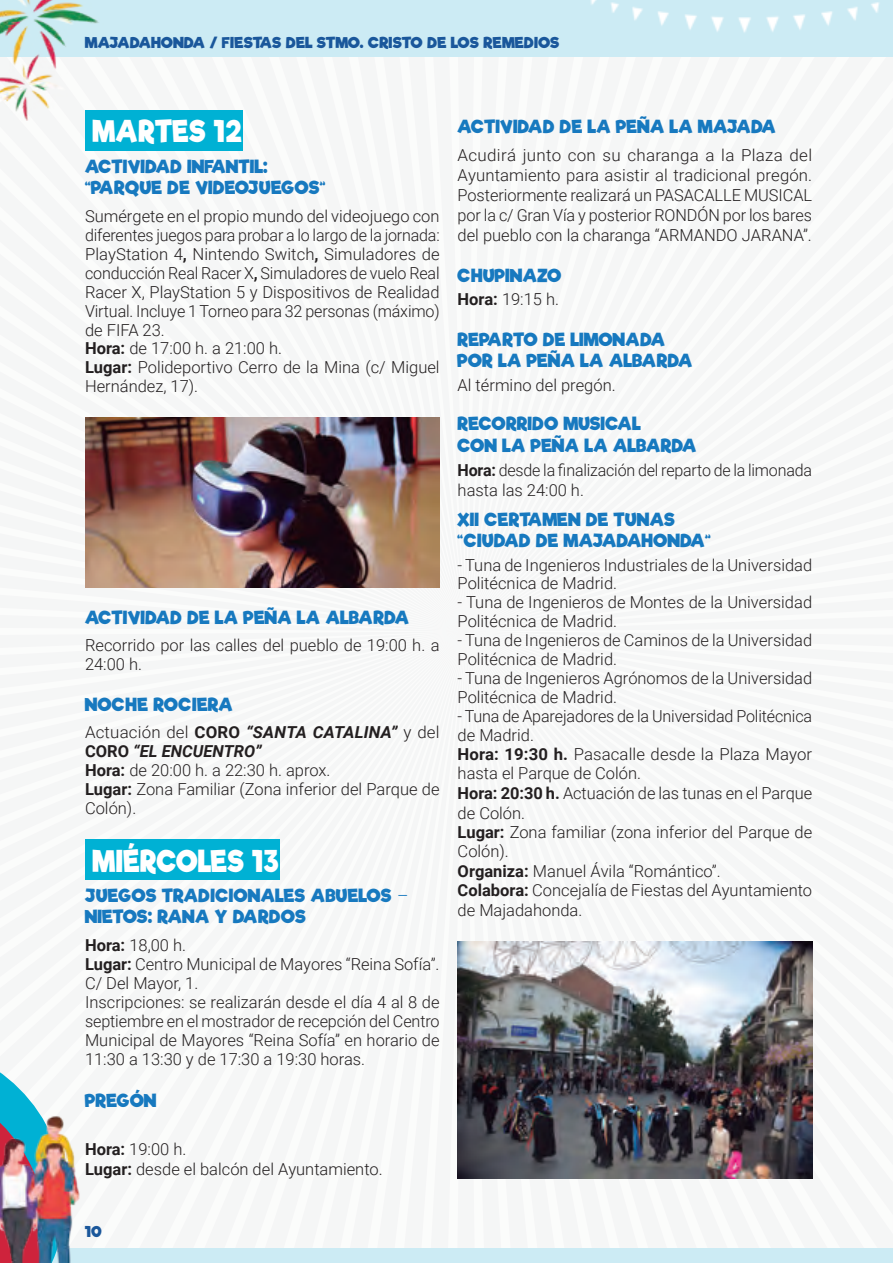
<style>
.page{position:relative;width:893px;height:1263px;background:#f5f6f6}
.page>*{position:absolute;margin:0;border:0;box-sizing:border-box;transform-origin:0 0}
.t1{font:30px "Riffic";color:#fff;scale:.9 1}
.t2{font:18px/21.6px "Riffic";color:#1779bf}
.t3{font:300 16.5px/18.9px "Roboto";color:#231f20}
.t4{font:15px "Riffic";color:#1a579b}
.s1{font-weight:700}
.s2{font-weight:700;font-style:italic}
.s3{font-family:"Roboto";font-weight:300}
</style>
<div class="page">
<img style="left:0;top:0;width:116px;height:145px">
<img style="left:0;top:1108px;width:85px;height:155px">
<div style="left:85px;top:111px;width:157px;height:40px;background:#00b1d4"></div>
<div style="left:85px;top:840px;width:194px;height:40px;background:#00b1d4"></div>
<img style="left:85px;top:418px;width:355px;height:170px">
<img style="left:458px;top:942px;width:354px;height:236px">
<p class="t4" style="left:85px;top:33px;width:476px">MAJADAHONDA / FIESTAS DEL STMO. CRISTO DE LOS REMEDIOS</p>
<h1 class="t1" style="left:93px;top:113px;width:167px">MARTES 12</h1>
<p class="t2" style="left:85px;top:155px;width:242px">ACTIVIDAD INFANTIL: “PARQUE DE VIDEOJUEGOS”</p>
<p class="t3" style="left:85px;top:206px;width:356px">Sumérgete en el propio mundo del videojuego con diferentes juegos para probar a lo largo de la jornada:<br>PlayStation 4<span class="s1">,</span> Nintendo Switch<span class="s1">,</span> Simuladores de conducción Real Racer X<span class="s1">,</span> Simuladores de vuelo Real Racer X, PlayStation 5 y Dispositivos de Realidad Virtual. Incluye 1 Torneo para 32 personas (máximo) de FIFA 23.<br><span class="s1">Hora:</span> de 17:00 h. a 21:00 h.<br><span class="s1">Lugar:</span> Polideportivo Cerro de la Mina (c/ Miguel Hernández, 17).</p>
<p class="t2" style="left:85px;top:606px;width:326px">ACTIVIDAD DE LA PEÑA LA ALBARDA</p>
<p class="t3" style="left:85px;top:635px;width:356px">Recorrido por las calles del pueblo de 19:00 h. a<br>24:00 h.</p>
<p class="t2" style="left:85px;top:694px;width:149px">NOCHE ROCIERA</p>
<p class="t3" style="left:85px;top:722px;width:356px">Actuación del <span class="s1">CORO</span> <span class="s2">“SANTA CATALINA”</span> y del<br><span class="s1">CORO</span> <span class="s2">“EL ENCUENTRO”<br></span><span class="s1">Hora:</span> de 20:00 h. a 22:30 h. aprox.<br><span class="s1">Lugar:</span> Zona Familiar (Zona inferior del Parque de<br>Colón).</p>
<h1 class="t1" style="left:93px;top:842px;width:208px">MIÉRCOLES 13</h1>
<p class="t2" style="left:85px;top:885px;width:325px">JUEGOS TRADICIONALES ABUELOS <span class="s3">–<br></span>NIETOS: RANA Y DARDOS</p>
<p class="t3" style="left:85px;top:935px;width:356px"><span class="s1">Hora:</span> 18,00 h.<br><span class="s1">Lugar:</span> Centro Municipal de Mayores “Reina Sofía”.<br>C/ Del Mayor, 1.<br>Inscripciones: se realizarán desde el día 4 al 8 de septiembre en el mostrador de recepción del Centro Municipal de Mayores “Reina Sofía” en horario de 11:30 a 13:30 y de 17:30 a 19:30 horas.</p>
<p class="t2" style="left:85px;top:1090px;width:73px">PREGÓN</p>
<p class="t3" style="left:85px;top:1139px;width:299px;line-height:19.8px"><span class="s1">Hora:</span> 19:00 h.<br><span class="s1">Lugar:</span> desde el balcón del Ayuntamiento.</p>
<p class="t2" style="left:458px;top:116px;width:320px">ACTIVIDAD DE LA PEÑA LA MAJADA</p>
<p class="t3" style="left:458px;top:145px;width:356px;line-height:19.8px;text-align:justify">Acudirá junto con su charanga a la Plaza del Ayuntamiento para asistir al tradicional pregón.<br>Posteriormente realizará un PASACALLE MUSICAL por la c/ Gran Vía y posterior RONDÓN por los bares del pueblo con la charanga “ARMANDO JARANA”.</p>
<p class="t2" style="left:458px;top:265px;width:106px">CHUPINAZO</p>
<p class="t3" style="left:458px;top:289px;width:103px"><span class="s1">Hora:</span> 19:15 h.</p>
<p class="t2" style="left:458px;top:329px;width:237px">REPARTO DE LIMONADA<br>POR LA PEÑA LA ALBARDA</p>
<p class="t3" style="left:458px;top:376px;width:160px">Al término del pregón.</p>
<p class="t2" style="left:458px;top:413px;width:241px">RECORRIDO MUSICAL<br>CON LA PEÑA LA ALBARDA</p>
<p class="t3" style="left:458px;top:459px;width:356px;line-height:19.8px"><span class="s1">Hora:</span> desde la finalización del reparto de la limonada hasta las 24:00 h.</p>
<p class="t2" style="left:458px;top:509px;width:255px">XII CERTAMEN DE TUNAS “CIUDAD DE MAJADAHONDA”</p>
<p class="t3" style="left:458px;top:554px;width:356px">- Tuna de Ingenieros Industriales de la Universidad<br>Politécnica de Madrid.</p>
<p class="t3" style="left:458px;top:592px;width:356px">- Tuna de Ingenieros de Montes de la Universidad<br>Politécnica de Madrid.</p>
<p class="t3" style="left:458px;top:630px;width:356px">- Tuna de Ingenieros de Caminos de la Universidad<br>Politécnica de Madrid.</p>
<p class="t3" style="left:458px;top:668px;width:356px">- Tuna de Ingenieros Agrónomos de la Universidad<br>Politécnica de Madrid.</p>
<p class="t3" style="left:458px;top:706px;width:356px;line-height:19.4px">- Tuna de Aparejadores de la Universidad Politécnica de Madrid.<br><span class="s1">Hora: 19:30 h.</span> Pasacalle desde la Plaza Mayor hasta el Parque de Colón.<br><span class="s1">Hora: 20:30 h.</span> Actuación de las tunas en el Parque de Colón.<br><span class="s1">Lugar:</span> Zona familiar (zona inferior del Parque de<br>Colón).<br><span class="s1">Organiza:</span> Manuel Ávila “Romántico”.<br><span class="s1">Colabora:</span> Concejalía de Fiestas del Ayuntamiento de Majadahonda.</p>
<p class="t4" style="left:85px;top:1222px;width:19px">10</p>
</div>
